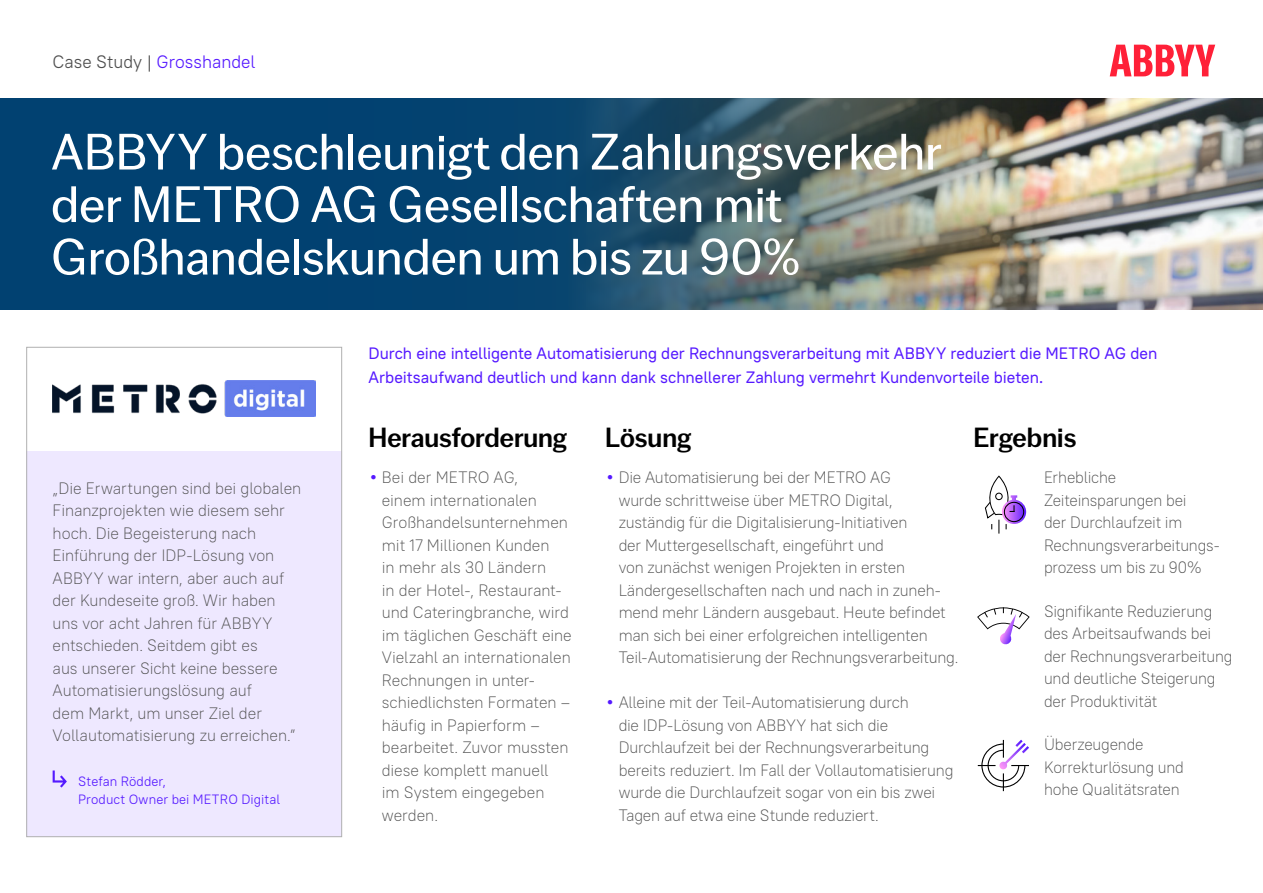
<style>
.page{position:relative;width:1263px;height:893px;background:#fff}
.page>*{position:absolute;margin:0;border:0;box-sizing:border-box;transform-origin:0 0}
.t1{font:52.5px/52.5px "Co Fo Gothic";color:#fff}
.t2{font:500 28.5px "Co Fo Gothic";color:#000}
.t3{font:300 18px "PT Root";color:#5519ff}
.t4{font:200 16.5px/22.5px "PT Root";letter-spacing:-.01em;color:#4d4d4d}
.t5{font:16.5px/24px "PT Root";letter-spacing:-.005em;color:#5519ff}
.t6{font:300 13.5px/18px "PT Root";letter-spacing:.01em;color:#5519ff}
.s1{color:#4d4d4d}
.s2{font-style:inherit}
.s3{font-size:22.5px;color:#5519ff}
</style>
<div class="page">
<img style="left:0;top:98px;width:1263px;height:212px">
<svg style="left:1110px;top:45px;width:105px;height:31px"></svg>
<img style="left:53px;top:381px;width:263px;height:35px">
<svg style="left:985px;top:475px;width:41px;height:59px"></svg>
<div style="left:1004px;top:502px;width:20px;height:20px;border:1px solid #000;border-radius:50%"></div>
<svg style="left:978px;top:740px;width:51px;height:51px"></svg>
<svg style="left:977px;top:607px;width:53px;height:38px"></svg>
<div style="left:26px;top:452px;width:316px;height:385px;background:#eee8ff"></div>
<div style="left:26px;top:347px;width:316px;height:490px;border:1px solid #b0b0b0"></div>
<svg style="left:53px;top:770px;width:14px;height:18px"></svg>
<p class="t3" style="left:53px;top:50px;width:204px"><span class="s1">Case</span> <span class="s1">S</span><span class="s1">tudy</span> <span class="s1">|</span> <span class="s2">G</span>rosshandel</p>
<h1 class="t1" style="left:51px;top:125px;width:892px">ABBYY beschleunigt den Zahlungsverkehr der METRO AG Gesellschaften mit<br>Großhandelskunden um bis zu 90%</h1>
<p class="t4" style="left:53px;top:476px;width:250px">„Die Erwartungen sind bei globalen<br>Finanzprojekten wie diesem sehr hoch. Die Begeisterung nach<br>Einführung der IDP-Lösung von<br>ABBYY war intern, aber auch auf der Kundeseite groß. Wir haben uns vor acht Jahren für ABBYY entschieden. Seitdem gibt es<br>aus unserer Sicht keine bessere<br>Automatisierungslösung auf<br>dem Markt, um unser Ziel der<br>Vollautomatisierung zu erreichen.”</p>
<p class="t6" style="left:78px;top:772px;width:203px">Stefan Rödder,<br>Product Owner bei METRO Digital</p>
<p class="t5" style="left:368px;top:341px;width:790px">Durch eine intelligente Automatisierung der Rechnungsverarbeitung mit ABBYY reduziert die METRO AG den<br>Arbeitsaufwand deutlich und kann dank schnellerer Zahlung vermehrt Kundenvorteile bieten.</p>
<h2 class="t2" style="left:368px;top:420px;width:200px">Herausforderung</h2>
<p class="t4" style="left:382px;top:466px;width:191px;text-indent:-14px"><span class="s3">•</span> Bei der METRO AG,<br>einem internationalen<br>Großhandelsunternehmen mit 17 Millionen Kunden<br>in mehr als 30 Ländern<br>in der Hotel-, Restaurant&shy;und Cateringbranche, wird im täglichen Geschäft eine<br>Vielzahl an internationalen<br>Rechnungen in unter&shy;schiedlichsten Formaten – häufig in Papierform – bearbeitet. Zuvor mussten diese komplett manuell<br>im System eingegeben werden.</p>
<h2 class="t2" style="left:605px;top:420px;width:88px">Lösung</h2>
<p class="t4" style="left:619px;top:466px;width:341px;text-indent:-14px"><span class="s3">•</span> Die Automatisierung bei der METRO AG<br>wurde schrittweise über METRO Digital, zuständig für die Digitalisierung-Initiativen<br>der Muttergesellschaft, eingeführt und<br>von zunächst wenigen Projekten in ersten Ländergesellschaften nach und nach in zuneh&shy;mend mehr Ländern ausgebaut. Heute befindet man sich bei einer erfolgreichen intelligenten Teil-Automatisierung der Rechnungsverarbeitung.</p>
<p class="t4" style="left:619px;top:691px;width:336px;text-indent:-14px"><span class="s3">•</span> Alleine mit der Teil-Automatisierung durch<br>die IDP-Lösung von ABBYY hat sich die Durchlaufzeit bei der Rechnungsverarbeitung bereits reduziert. Im Fall der Vollautomatisierung wurde die Durchlaufzeit sogar von ein bis zwei Tagen auf etwa eine Stunde reduziert.</p>
<h2 class="t2" style="left:973px;top:420px;width:104px">Ergebnis</h2>
<p class="t4" style="left:1044px;top:466px;width:176px">Erhebliche<br>Zeiteinsparungen bei<br>der Durchlaufzeit im<br>Rechnungsverarbeitungs&shy;prozess um bis zu 90%</p>
<p class="t4" style="left:1044px;top:599px;width:190px">Signifikante Reduzierung des Arbeitsaufwands bei der Rechnungsverarbeitung und deutliche Steigerung der Produktivität</p>
<p class="t4" style="left:1044px;top:733px;width:141px">Überzeugende<br>Korrekturlösung und hohe Qualitätsraten</p>
</div>
